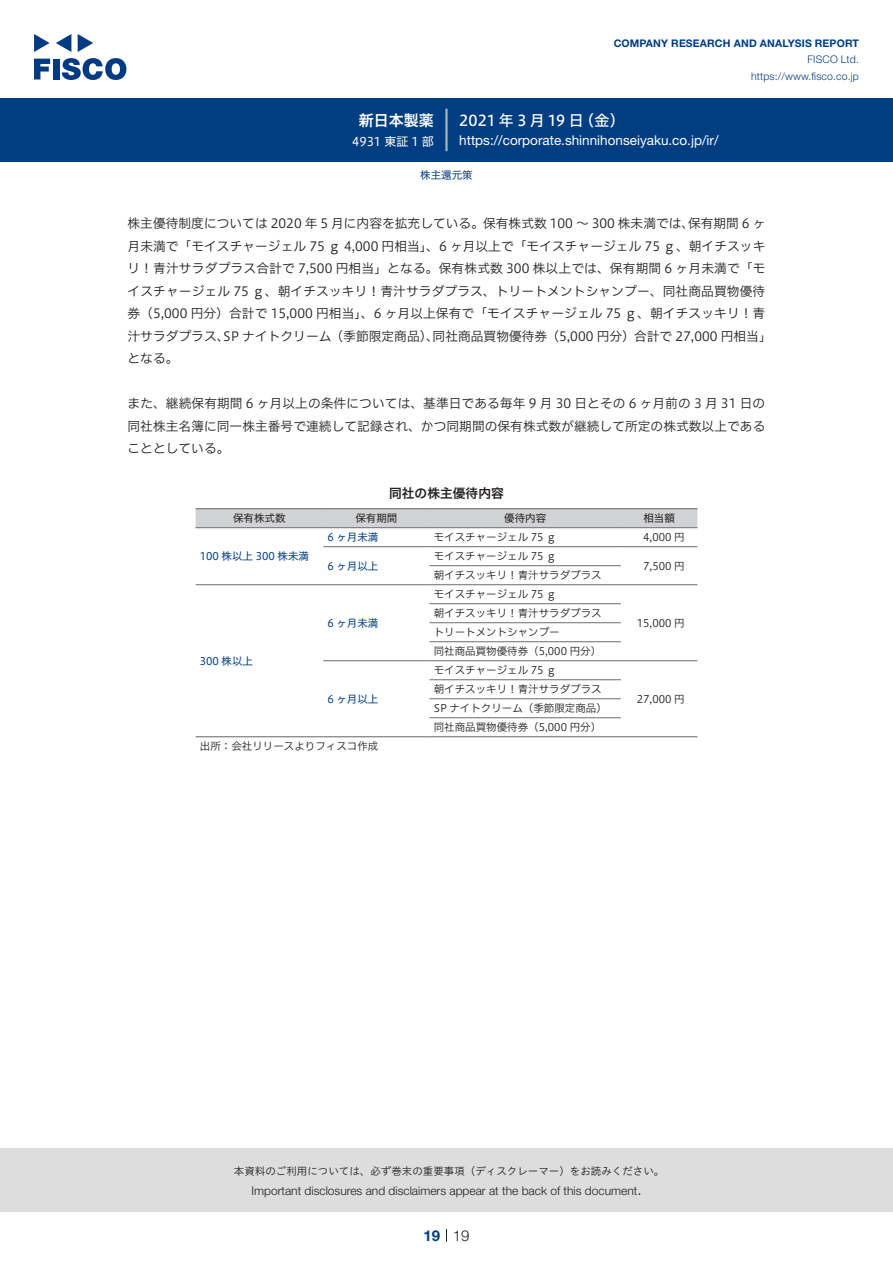
<style>
.page{position:relative;width:893px;height:1263px;background:#fff}
.page>*{position:absolute;margin:0;border:0;box-sizing:border-box;transform-origin:0 0}
.t1{font:15px "Hiragino UD Sans F Std N W5";color:#fff}
.t2{font:15px "Hiragino UD Sans F Std N W6";color:#fff}
.t3{font:300 15px "Helvetica Neue LT Std";color:#231f20}
.t4{font:700 15px "Helvetica Neue LT Std";color:#003d81}
.t5{font:13.5px "Helvetica Neue LT Std";color:#fff}
.t6{font:12.75px/22.5px "Hiragino UD Sans F Std N W3";color:#231f20}
.t7{font:12.75px "Hiragino UD Sans F Std N W6";color:#231f20}
.t8{font:300 12px "Helvetica Neue LT Std";color:#231f20}
.t9{font:12px "Hiragino UD Sans F Std N W4";color:#fff}
.t10{font:10.5px/19px "Hiragino UD Sans F Std N W3";color:#231f20}
.t11{font:10.5px "Hiragino UD Sans F Std N W4";color:#003d81}
.t12{font:10.5px "Hiragino UD Sans Std W3";color:#231f20}
.t13{font:700 10.5px "Helvetica Neue LT Std";letter-spacing:.015em;color:#003d81}
.t14{font:300 10.5px/16.5px "Helvetica Neue LT Std";letter-spacing:.015em;color:#003d81;text-align:right}
.t15{font:10.5px "Hiragino UD Sans F Std N W4";color:#231f20}
</style>
<div class="page">
<div style="left:0;top:1148px;width:893px;height:64px;background:#ddd"></div>
<svg style="left:34px;top:59px;width:16px;height:20px"></svg>
<div style="left:53px;top:59px;width:6px;height:20px;background:#003a83"></div>
<svg style="left:62px;top:58px;width:64px;height:22px"></svg>
<svg style="left:34px;top:34px;width:16px;height:18px"></svg>
<svg style="left:78px;top:34px;width:15px;height:18px"></svg>
<svg style="left:56px;top:34px;width:15px;height:18px"></svg>
<div style="left:0;top:98px;width:893px;height:64px;background:#003d81"></div>
<hr style="left:445px;top:109px;width:3px;height:42px;background:#b5b5b6">
<svg style="left:446px;top:1229px;width:1px;height:13px"></svg>
<div style="left:196px;top:509px;width:501px;height:18px;background:#d1d2d4"></div>
<hr style="left:196px;top:527px;width:127px;height:1px;background:#6c6d70">
<hr style="left:323px;top:527px;width:106px;height:1px;background:#6c6d70">
<hr style="left:429px;top:527px;width:192px;height:1px;background:#6c6d70">
<hr style="left:621px;top:527px;width:76px;height:1px;background:#6c6d70">
<hr style="left:323px;top:546px;width:106px;height:1px;background:#6c6d70">
<hr style="left:429px;top:546px;width:192px;height:1px;background:#6c6d70">
<hr style="left:621px;top:546px;width:76px;height:1px;background:#6c6d70">
<hr style="left:429px;top:565px;width:192px;height:1px;background:#6c6d70">
<hr style="left:196px;top:584px;width:127px;height:1px;background:#6c6d70">
<hr style="left:323px;top:584px;width:106px;height:1px;background:#6c6d70">
<hr style="left:429px;top:584px;width:192px;height:1px;background:#6c6d70">
<hr style="left:621px;top:584px;width:76px;height:1px;background:#6c6d70">
<hr style="left:429px;top:603px;width:192px;height:1px;background:#6c6d70">
<hr style="left:429px;top:622px;width:192px;height:1px;background:#6c6d70">
<hr style="left:429px;top:641px;width:192px;height:1px;background:#6c6d70">
<hr style="left:323px;top:660px;width:106px;height:1px;background:#6c6d70">
<hr style="left:429px;top:660px;width:192px;height:1px;background:#6c6d70">
<hr style="left:621px;top:660px;width:76px;height:1px;background:#6c6d70">
<hr style="left:429px;top:679px;width:192px;height:1px;background:#6c6d70">
<hr style="left:429px;top:698px;width:192px;height:1px;background:#6c6d70">
<hr style="left:429px;top:717px;width:192px;height:1px;background:#6c6d70">
<hr style="left:196px;top:508px;width:127px;height:1px;background:#6c6d70">
<hr style="left:323px;top:508px;width:106px;height:1px;background:#6c6d70">
<hr style="left:429px;top:508px;width:192px;height:1px;background:#6c6d70">
<hr style="left:621px;top:508px;width:76px;height:1px;background:#6c6d70">
<hr style="left:196px;top:736px;width:127px;height:1px;background:#6c6d70">
<hr style="left:323px;top:736px;width:106px;height:1px;background:#6c6d70">
<hr style="left:621px;top:736px;width:76px;height:1px;background:#6c6d70">
<hr style="left:429px;top:736px;width:192px;height:1px;background:#6c6d70">
<p class="t2" style="left:359px;top:109px;width:77px">新日本製薬</p>
<p class="t9" style="left:352px;top:132px;width:83px">4931 東証 1 部</p>
<p class="t13" style="left:614px;top:37px;width:247px">COMPANY RESEARCH AND ANALYSIS REPORT</p>
<p class="t14" style="left:751px;top:51px;width:109px">FISCO Ltd. https://www.fisco.co j p.</p>
<p class="t1" style="left:579px;top:109px;width:47px">（金(</p>
<p class="t1" style="left:459px;top:109px;width:126px">2021 年 3 月 19 日</p>
<p class="t5" style="left:459px;top:132px;width:261px">https://corporate.shinnihonseiyaku. c o j p. /i r/</p>
<p class="t11" style="left:420px;top:167px;width:54px">株主還元策</p>
<p class="t6" style="left:128px;top:211px;width:568px">株主優待制度については 2020 年 5 月に内容を拡充している。保有株式数 100 ～ 300 株未満では、</p>
<p class="t6" style="left:128px;top:234px;width:639px">月未満で「モイスチャージェル 75 ｇ 4,000 円相当」、6 ヶ月以上で「モイスチャージェル 75 ｇ、朝イチスッキ</p>
<p class="t6" style="left:128px;top:256px;width:639px">リ！青汁サラダプラス合計で 7,500 円相当」となる。保有株式数 300 株以上では、保有期間 6 ヶ月未満で「モ</p>
<p class="t6" style="left:128px;top:279px;width:639px">イスチャージェル 75 ｇ、朝イチスッキリ！青汁サラダプラス、トリートメントシャンプー、同社商品買物優待</p>
<p class="t6" style="left:128px;top:301px;width:639px">券（5,000 円分）合計で 15,000 円相当」、6 ヶ月以上保有で「モイスチャージェル 75 ｇ、朝イチスッキリ！青</p>
<p class="t6" style="left:433px;top:324px;width:341px">同社商品買物優待券（5,000 円分）合計で 27,000 円相当「</p>
<p class="t6" style="left:688px;top:211px;width:79px">保有期間 6 ヶ</p>
<p class="t6" style="left:128px;top:324px;width:103px">汁サラダプラス、となる。</p>
<p class="t6" style="left:128px;top:391px;width:639px;text-align:justify">また、継続保有期間 6 ヶ月以上の条件については、基準日である毎年 9 月 30 日とその 6 ヶ月前の 3 月 31 日の同社株主名簿に同一株主番号で連続して記録され、かつ同期間の保有株式数が継続して所定の株式数以上であることとしている。</p>
<p class="t7" style="left:389px;top:484px;width:116px">同社の株主優待内容</p>
<p class="t15" style="left:643px;top:510px;width:33px">相当額</p>
<p class="t6" style="left:223px;top:324px;width:217px">SP ナイトクリーム（季節限定商品）、</p>
<p class="t15" style="left:504px;top:510px;width:43px">優待内容</p>
<p class="t15" style="left:233px;top:510px;width:54px">保有株式数</p>
<p class="t11" style="left:200px;top:548px;width:111px">100 株以上 300 株未満</p>
<p class="t15" style="left:355px;top:510px;width:43px">保有期間</p>
<p class="t10" style="left:434px;top:527px;width:125px">モイスチャージェル 75 ｇ</p>
<p class="t11" style="left:327px;top:529px;width:53px">6 ヶ月未満</p>
<p class="t10" style="left:643px;top:527px;width:43px">4,000 円</p>
<p class="t10" style="left:434px;top:546px;width:125px">モイスチャージェル 75 ｇ</p>
<p class="t11" style="left:327px;top:558px;width:53px">6 ヶ月以上</p>
<p class="t10" style="left:643px;top:556px;width:43px">7,500 円</p>
<p class="t10" style="left:434px;top:565px;width:169px">朝イチスッキリ！青汁サラダプラス</p>
<p class="t11" style="left:200px;top:653px;width:55px">300 株以上</p>
<p class="t11" style="left:327px;top:615px;width:53px">6 ヶ月未満</p>
<p class="t11" style="left:327px;top:691px;width:53px">6 ヶ月以上</p>
<p class="t10" style="left:200px;top:736px;width:180px">出所：会社リリースよりフィスコ作成</p>
<p class="t10" style="left:434px;top:584px;width:125px">モイスチャージェル 75 ｇ</p>
<p class="t10" style="left:434px;top:603px;width:169px">朝イチスッキリ！青汁サラダプラストリートメントシャンプー<br>同社商品買物優待券（5,000 円分(</p>
<p class="t10" style="left:434px;top:660px;width:125px">モイスチャージェル 75 ｇ</p>
<p class="t10" style="left:434px;top:679px;width:175px">朝イチスッキリ！青汁サラダプラス<br>SP ナイトクリーム（季節限定商品(同社商品買物優待券（5,000 円分(</p>
<p class="t10" style="left:637px;top:613px;width:49px">15,000 円</p>
<p class="t10" style="left:637px;top:689px;width:49px">27,000 円</p>
<p class="t12" style="left:234px;top:1163px;width:432px">本資料のご利用については、必ず巻末の重要事項（ディスクレーマー）をお読みください。</p>
<p class="t3" style="left:637px;top:1180px;width:6px">.</p>
<p class="t8" style="left:251px;top:1183px;width:387px">Important disclosures and disclaimers appear at the back of this document</p>
<p class="t4" style="left:423px;top:1226px;width:18px">19</p>
<p class="t3" style="left:453px;top:1226px;width:18px">19</p>
</div>
